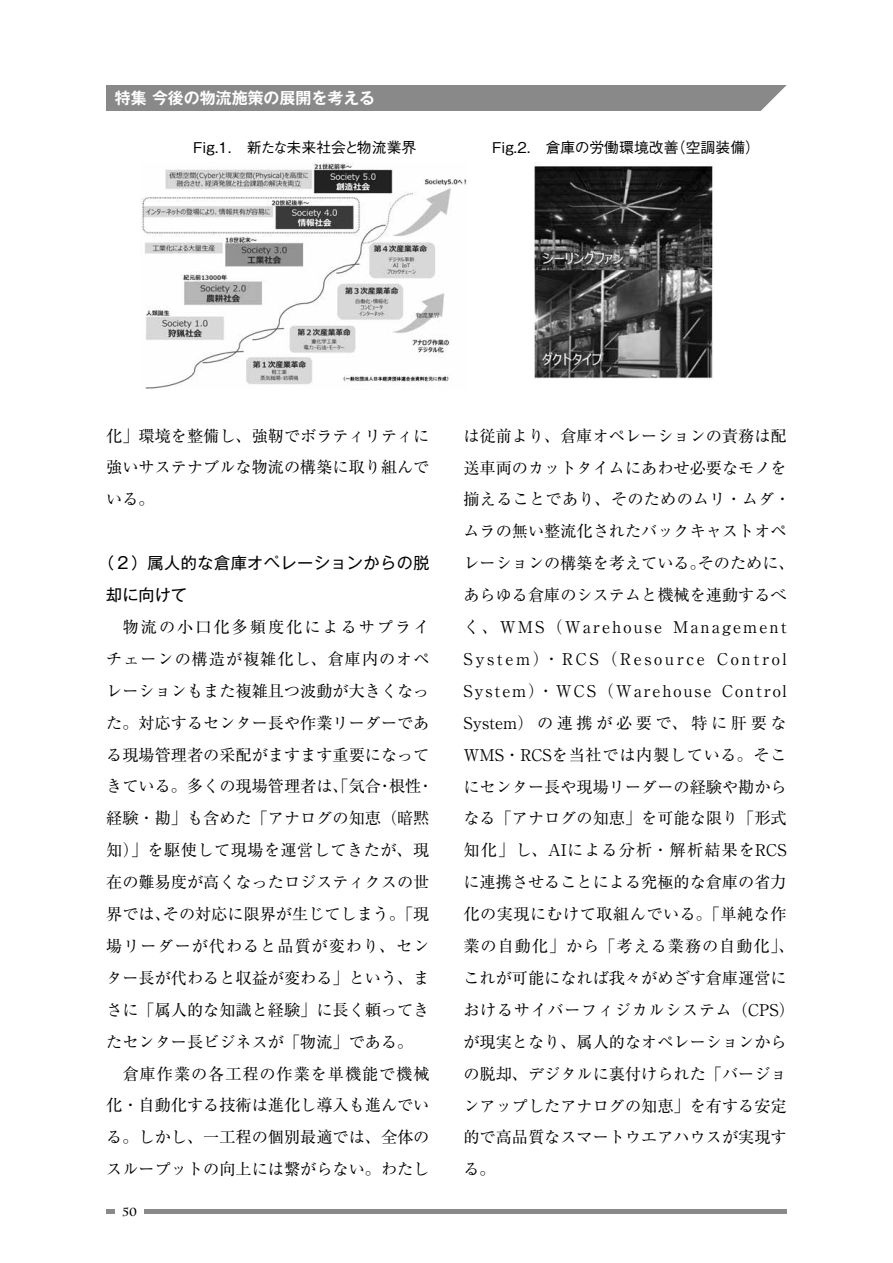
<style>
.page{position:relative;width:893px;height:1263px;background:#fff}
.page>*{position:absolute;margin:0;border:0;box-sizing:border-box;transform-origin:0 0}
.t1{font:16.2px/32px "Ryumin Pro";color:#000;text-align:justify}
.t2{font:16.2px/32px "Gothic MB101 Pro";letter-spacing:.03em;color:#000}
.t3{font:700 15.9px "Gothic MB101 Pro De";color:#fff}
.t4{font:500 14.85px "Gothic BBB Pro";color:#000}
.t5{font:700 11.7px "Charlemagne Std";color:#000}
</style>
<div class="page">
<div style="left:106px;top:85px;width:681px;height:26px;background:#898989"></div>
<svg style="left:761px;top:85px;width:26px;height:26px"></svg>
<hr style="left:145px;top:1210px;width:642px;height:4px;background:#898989">
<svg style="left:106px;top:1210px;width:9px;height:4px"></svg>
<img style="left:534px;top:166px;width:179px;height:213px">
<img style="left:141px;top:162px;width:326px;height:227px">
<p class="t3" style="left:115px;top:85px;width:262px">特集 今後の物流施策の展開を考える</p>
<p class="t4" style="left:193px;top:136px;width:225px">Fig.1.　新たな未来社会と物流業界</p>
<p class="t4" style="left:492px;top:136px;width:270px">Fig.2.　倉庫の労働環境改善（空調装備）</p>
<p class="t1" style="left:106px;top:418px;width:325px">化」環境を整備し、強靭でボラティリティに強いサステナブルな物流の構築に取り組んでいる。</p>
<p class="t2" style="left:106px;top:545px;width:325px;text-indent:-8px">（２）属人的な倉庫オペレーションからの脱却に向けて</p>
<p class="t1" style="left:106px;top:610px;width:329px;text-align:left;text-indent:16px">物流の小口化多頻度化によるサプライチェーンの構造が複雑化し、倉庫内のオペレーションもまた複雑且つ波動が大きくなった。対応するセンター長や作業リーダーである現場管理者の采配がますます重要になってきている。多くの現場管理者は、「気合・根性・経験・勘」も含めた「アナログの知恵（暗黙知）」を駆使して現場を運営してきたが、現在の難易度が高くなったロジスティクスの世界では、その対応に限界が生じてしまう。「現場リーダーが代わると品質が変わり、センター長が代わると収益が変わる」という、まさに「属人的な知識と経験」に長く頼ってきたセンター長ビジネスが「物流」である。</p>
<p class="t1" style="left:106px;top:1056px;width:325px;text-indent:16px">倉庫作業の各工程の作業を単機能で機械化・自動化する技術は進化し導入も進んでいる。しかし、一工程の個別最適では、全体のスループットの向上には繋がらない。わたし</p>
<p class="t5" style="left:122px;top:1205px;width:16px">50</p>
<p class="t1" style="left:463px;top:419px;width:333px;text-align:left">は従前より、倉庫オペレーションの責務は配送車両のカットタイムにあわせ必要なモノを揃えることであり、そのためのムリ・ムダ・ムラの無い整流化されたバックキャストオペレーションの構築を考えている。そのために、あらゆる倉庫のシステムと機械を連動するべく、WMS（Warehouse Management<br>System）・RCS（Resource Control<br>System）・WCS（Warehouse Control<br>System）の連携が必要で、特に肝要な<br>WMS・RCSを当社では内製している。そこにセンター長や現場リーダーの経験や勘からなる「アナログの知恵」を可能な限り「形式知化」し、AIによる分析・解析結果をRCSに連携させることによる究極的な倉庫の省力化の実現にむけて取組んでいる。「単純な作業の自動化」から「考える業務の自動化」、これが可能になれば我々がめざす倉庫運営におけるサイバーフィジカルシステム（CPS）が現実となり、属人的なオペレーションからの脱却、デジタルに裏付けられた「バージョンアップしたアナログの知恵」を有する安定的で高品質なスマートウエアハウスが実現する。</p>
</div>
